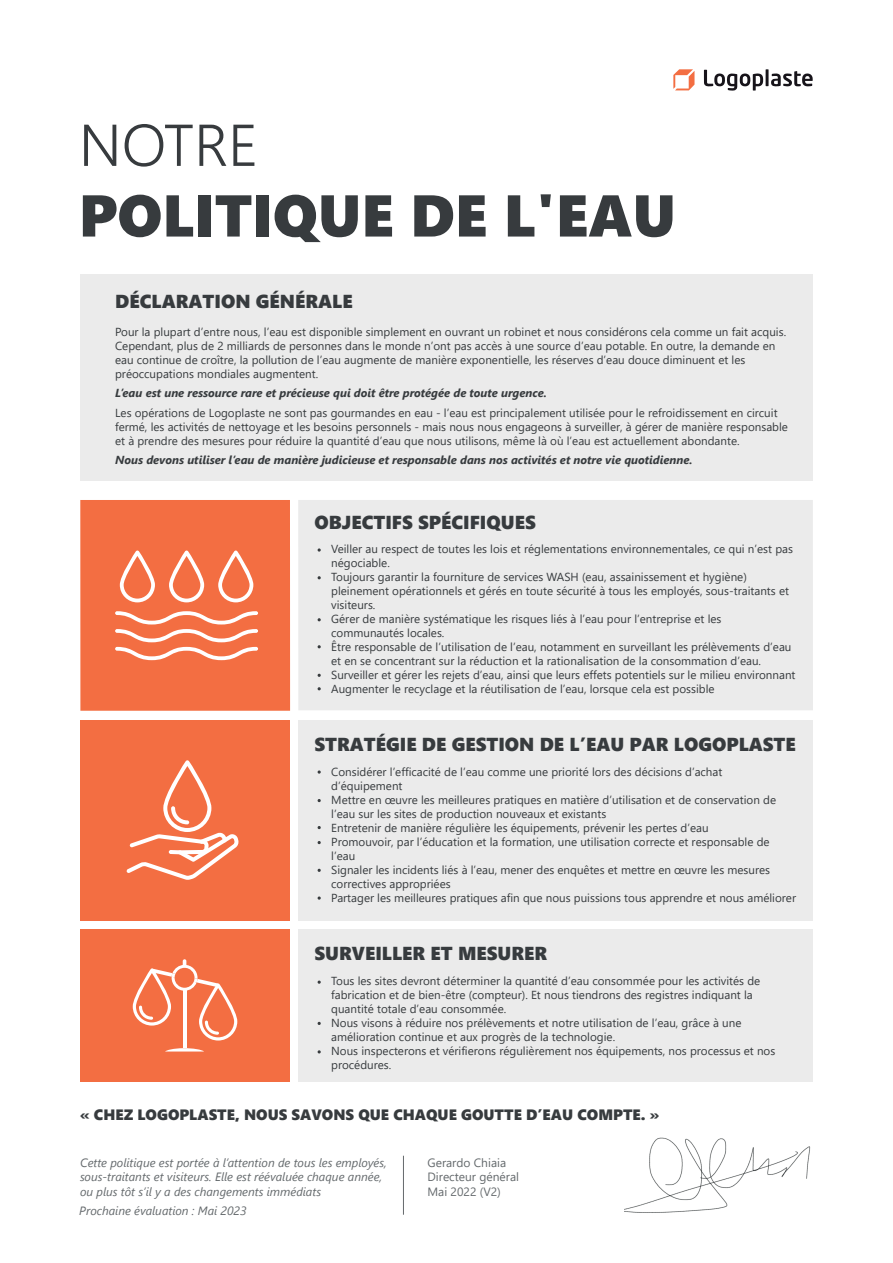
<style>
.page{position:relative;width:893px;height:1263px;background:#fff}
.page>*{position:absolute;margin:0;border:0;box-sizing:border-box;transform-origin:0 0}
.t1{font:58.88px "Segoe UI Black";color:#373b3e}
.t2{font:300 58.88px "Segoe UI";color:#373b3e}
.t3{font:18.75px "Segoe UI Black";color:#373b3e}
.t4{font:15px "Segoe UI Black";color:#373b3e}
.t5{font:italic 12px/14.4px "Segoe UI";color:#64696c}
.t6{font:12px/14.4px "Segoe UI";color:#64696c}
.t7{font:11.62px/14px "Segoe UI";color:#373b3e}
.t8{font:italic 700 11.62px "Segoe UI";color:#373b3e}
</style>
<div class="page">
<svg style="left:704px;top:69px;width:109px;height:22px"></svg>
<svg style="left:673px;top:69px;width:21px;height:21px"></svg>
<hr style="left:403px;top:1156px;width:1px;height:59px;background:#64696c">
<img style="left:624px;top:1137px;width:187px;height:76px">
<div style="left:80px;top:274px;width:733px;height:207px;background:#ebebeb"></div>
<div style="left:298px;top:500px;width:515px;height:210px;background:#ebebeb"></div>
<div style="left:80px;top:500px;width:210px;height:211px;background:#f36e42"></div>
<svg style="left:115px;top:611px;width:143px;height:49px"></svg>
<svg style="left:120px;top:550px;width:35px;height:52px"></svg>
<svg style="left:169px;top:550px;width:35px;height:52px"></svg>
<svg style="left:218px;top:550px;width:35px;height:52px"></svg>
<div style="left:80px;top:720px;width:210px;height:200px;background:#f36e42"></div>
<div style="left:298px;top:720px;width:515px;height:200px;background:#ebebeb"></div>
<svg style="left:126px;top:760px;width:113px;height:120px"></svg>
<div style="left:298px;top:929px;width:515px;height:153px;background:#ebebeb"></div>
<div style="left:80px;top:929px;width:210px;height:153px;background:#f36e42"></div>
<svg style="left:166px;top:1048px;width:37px;height:3px"></svg>
<hr style="left:183px;top:990px;width:3px;height:58px;background:#fff">
<svg style="left:133px;top:959px;width:104px;height:81px"></svg>
<h1 class="t2" style="left:79px;top:89px;width:180px">NOTRE</h1>
<h1 class="t1" style="left:79px;top:173px;width:599px">POLITIQUE DE L'EAU</h1>
<h2 class="t3" style="left:115px;top:288px;width:239px">DÉCLARATION GÉNÉRALE</h2>
<p class="t7" style="left:115px;top:324px;width:673px">Pour la plupart d’entre nous, l’eau est disponible simplement en ouvrant un robinet et nous considérons cela comme un fait acquis.<br>Cependant, plus de 2 milliards de personnes dans le monde n’ont pas accès à une source d’eau potable. En outre, la demande en eau continue de croître, la pollution de l’eau augmente de manière exponentielle, les réserves d’eau douce diminuent et les préoccupations mondiales augmentent.</p>
<p class="t8" style="left:115px;top:382px;width:433px">L’eau est une ressource rare et précieuse qui doit être protégée de toute urgence.</p>
<p class="t7" style="left:115px;top:404px;width:674px">Les opérations de Logoplaste ne sont pas gourmandes en eau - l’eau est principalement utilisée pour le refroidissement en circuit fermé, les activités de nettoyage et les besoins personnels - mais nous nous engageons à surveiller, à gérer de manière responsable et à prendre des mesures pour réduire la quantité d’eau que nous utilisons, même là où l’eau est actuellement abondante.</p>
<p class="t8" style="left:115px;top:449px;width:579px">Nous devons utiliser l’eau de manière judicieuse et responsable dans nos activités et notre vie quotidienne.</p>
<h2 class="t3" style="left:314px;top:509px;width:223px">OBJECTIFS SPÉCIFIQUES</h2>
<p class="t7" style="left:331px;top:541px;width:466px">Veiller au respect de toutes les lois et réglementations environnementales, ce qui n’est pas négociable.<br>Toujours garantir la fourniture de services WASH (eau, assainissement et hygiène) pleinement opérationnels et gérés en toute sécurité à tous les employés, sous-traitants et visiteurs.<br>Gérer de manière systématique les risques liés à l’eau pour l’entreprise et les communautés locales.<br>Être responsable de l’utilisation de l’eau, notamment en surveillant les prélèvements d’eau et en se concentrant sur la réduction et la rationalisation de la consommation d’eau.<br>Surveiller et gérer les rejets d’eau, ainsi que leurs effets potentiels sur le milieu environnant Augmenter le recyclage et la réutilisation de l’eau, lorsque cela est possible</p>
<h2 class="t3" style="left:314px;top:730px;width:483px">STRATÉGIE DE GESTION DE L’EAU PAR LOGOPLASTE</h2>
<p class="t7" style="left:331px;top:764px;width:466px">Considérer l’efficacité de l’eau comme une priorité lors des décisions d’achat d’équipement<br>Mettre en œuvre les meilleures pratiques en matière d’utilisation et de conservation de l’eau sur les sites de production nouveaux et existants<br>Entretenir de manière régulière les équipements, prévenir les pertes d’eau<br>Promouvoir, par l’éducation et la formation, une utilisation correcte et responsable de l’eau<br>Signaler les incidents liés à l’eau, mener des enquêtes et mettre en œuvre les mesures correctives appropriées<br>Partager les meilleures pratiques afin que nous puissions tous apprendre et nous améliorer</p>
<h2 class="t3" style="left:314px;top:940px;width:234px">SURVEILLER ET MESURER</h2>
<p class="t7" style="left:331px;top:973px;width:446px">Tous les sites devront déterminer la quantité d’eau consommée pour les activités de fabrication et de bien-être (compteur). Et nous tiendrons des registres indiquant la quantité totale d’eau consommée.<br>Nous visons à réduire nos prélèvements et notre utilisation de l’eau, grâce à une amélioration continue et aux progrès de la technologie.<br>Nous inspecterons et vérifierons régulièrement nos équipements, nos processus et nos procédures.</p>
<p class="t4" style="left:80px;top:1103px;width:580px">« CHEZ LOGOPLASTE, NOUS SAVONS QUE CHAQUE GOUTTE D’EAU COMPTE. »</p>
<p class="t5" style="left:80px;top:1153px;width:308px">Cette politique est portée à l’attention de tous les employés, sous-traitants et visiteurs. Elle est réévaluée chaque année, ou plus tôt s’il y a des changements immédiats</p>
<p class="t6" style="left:427px;top:1154px;width:93px">Gerardo Chiaia<br>Directeur général<br>Mai 2022 (V2)</p>
<p class="t5" style="left:79px;top:1201px;width:169px">Prochaine évaluation : Mai 2023</p>
</div>
